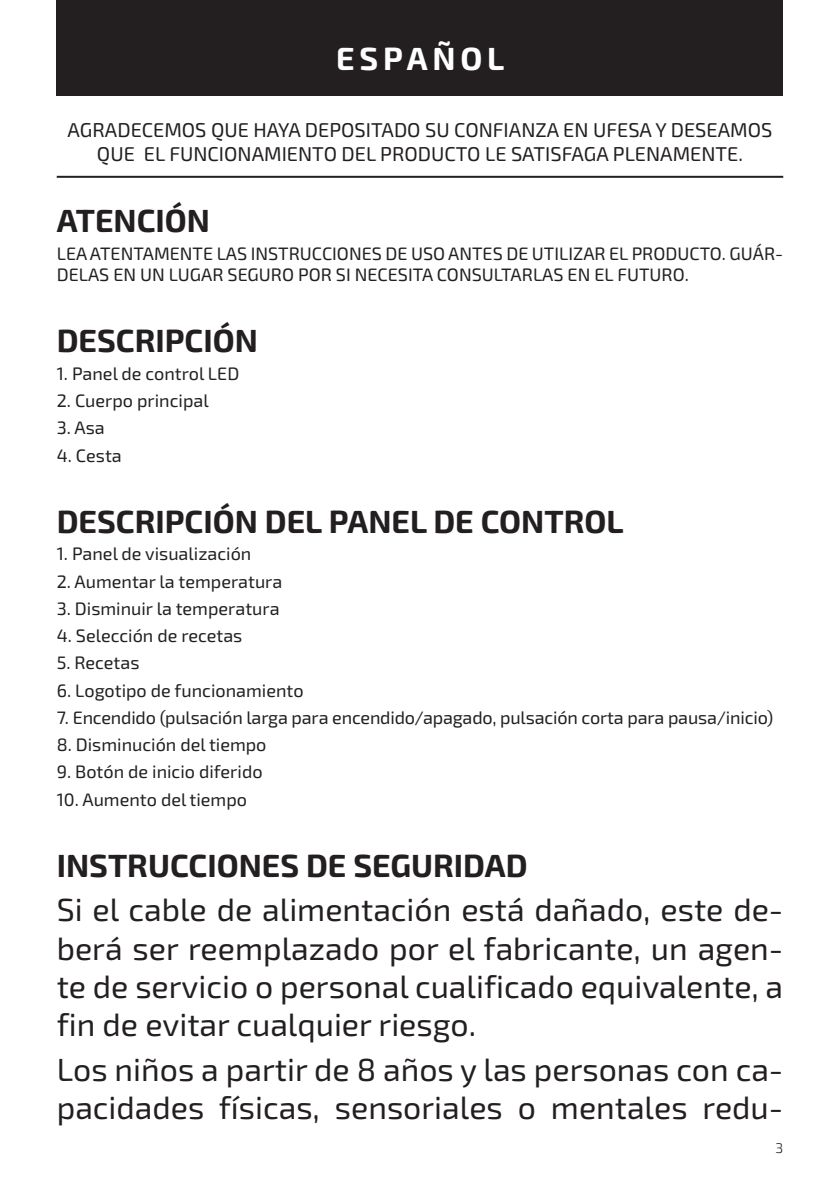
<style>
.page{position:relative;width:840px;height:1191px;background:#fff}
.page>*{position:absolute;margin:0;border:0;box-sizing:border-box;transform-origin:0 0}
.t1{font:32px/38.4px "Exo 2";color:#231f20;text-align:justify}
.t2{font:700 32px "Exo 2";color:#231f20}
.t3{font:700 32px "Exo 2";letter-spacing:.15em;color:#fff}
.t4{font:20px/24px "Exo 2";color:#231f20;text-align:center}
.t5{font:18px/21.6px "Exo 2";color:#231f20}
.t6{font:300 14px "Exo 2";color:#231f20}
</style>
<div class="page">
<div style="left:57px;top:0;width:725px;height:95px;background:#231f20"></div>
<hr style="left:57px;top:176px;width:725px;height:2px;background:#231f20">
<h1 class="t3" style="left:336px;top:36px;width:169px">ESPAÑOL</h1>
<p class="t4" style="left:68px;top:118px;width:705px">AGRADECEMOS QUE HAYA DEPOSITADO SU CONFIANZA EN UFESA Y DESEAMOS<br>QUE EL FUNCIONAMIENTO DEL PRODUCTO LE SATISFAGA PLENAMENTE.</p>
<h1 class="t2" style="left:57px;top:199px;width:155px">ATENCIÓN</h1>
<p class="t5" style="left:57px;top:243px;width:727px">LEA ATENTAMENTE LAS INSTRUCCIONES DE USO ANTES DE UTILIZAR EL PRODUCTO. GUÁR-<br>DELAS EN UN LUGAR SEGURO POR SI NECESITA CONSULTARLAS EN EL FUTURO.</p>
<h1 class="t2" style="left:57px;top:319px;width:203px">DESCRIPCIÓN</h1>
<p class="t5" style="left:57px;top:363px;width:184px">1. Panel de control LED</p>
<p class="t5" style="left:57px;top:390px;width:153px">2. Cuerpo principal</p>
<p class="t5" style="left:57px;top:417px;width:49px">3. Asa</p>
<p class="t5" style="left:57px;top:445px;width:67px">4. Cesta</p>
<h1 class="t2" style="left:57px;top:499px;width:568px">DESCRIPCIÓN DEL PANEL DE CONTROL</h1>
<p class="t5" style="left:57px;top:543px;width:196px">1. Panel de visualización</p>
<p class="t5" style="left:57px;top:571px;width:227px">2. Aumentar la temperatura</p>
<p class="t5" style="left:57px;top:598px;width:224px">3. Disminuir la temperatura</p>
<p class="t5" style="left:57px;top:625px;width:187px">4. Selección de recetas</p>
<p class="t5" style="left:57px;top:652px;width:84px">5. Recetas</p>
<p class="t5" style="left:57px;top:680px;width:248px">6. Logotipo de funcionamiento</p>
<p class="t5" style="left:57px;top:707px;width:717px">7. Encendido (pulsación larga para encendido/apagado, pulsación corta para pausa/inicio)</p>
<p class="t5" style="left:57px;top:734px;width:211px">8. Disminución del tiempo</p>
<p class="t5" style="left:57px;top:761px;width:207px">9. Botón de inicio diferido</p>
<p class="t5" style="left:57px;top:789px;width:192px">10. Aumento del tiempo</p>
<h1 class="t2" style="left:57px;top:843px;width:472px">INSTRUCCIONES DE SEGURIDAD</h1>
<h1 class="t1" style="left:57px;top:891px;width:727px">Si el cable de alimentación está dañado, este de&shy;berá ser reemplazado por el fabricante, un agen&shy;te de servicio o personal cualificado equivalente, a fin de evitar cualquier riesgo.</h1>
<h1 class="t1" style="left:57px;top:1050px;width:727px">Los niños a partir de 8 años y las personas con ca&shy;pacidades físicas, sensoriales o mentales redu-</h1>
<p class="t6" style="left:775px;top:1140px;width:9px">3</p>
</div>
